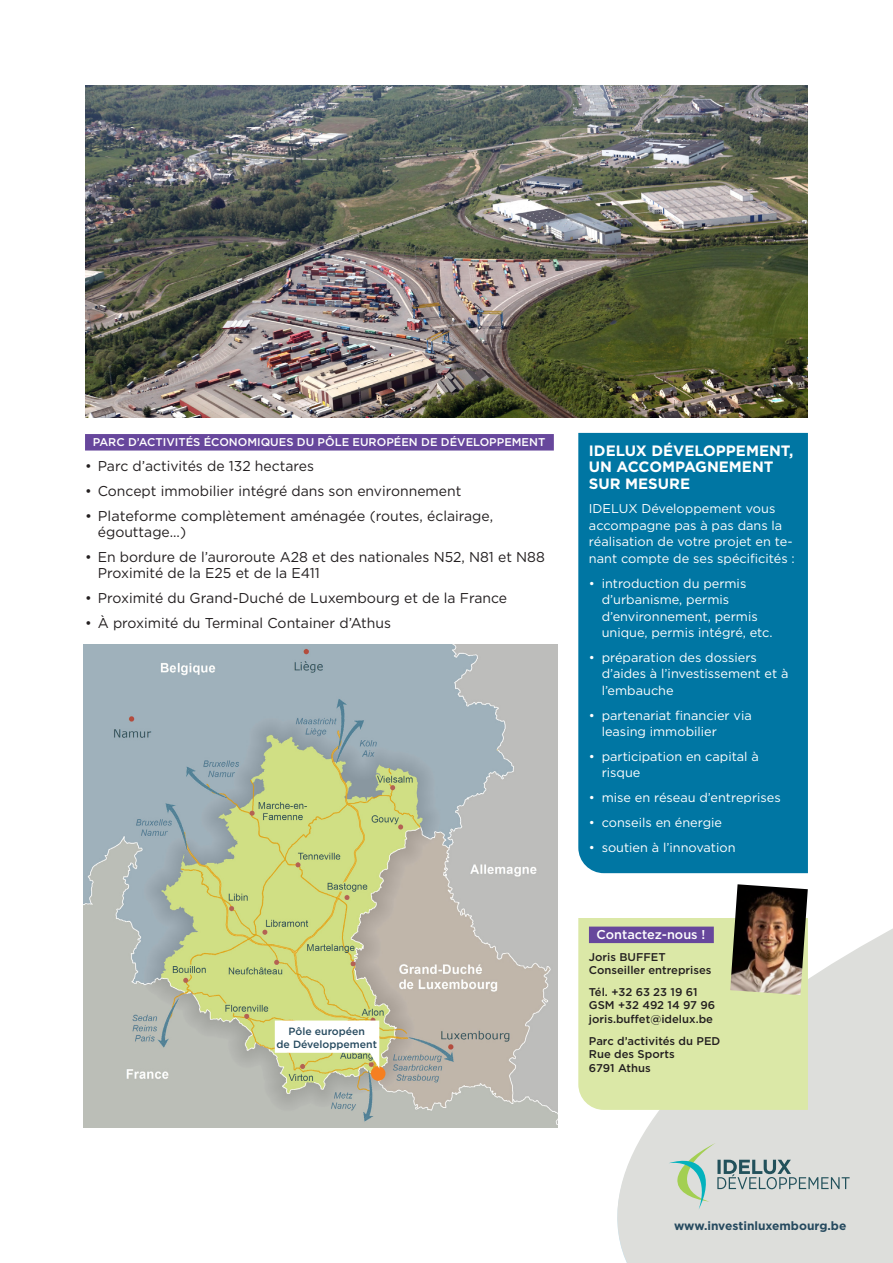
<style>
.page{position:relative;width:893px;height:1263px;background:#fff}
.page>*{position:absolute;margin:0;border:0;box-sizing:border-box;transform-origin:0 0}
.TITRE03{font:700 15px/16.5px "Gotham";color:#fff}
.t1{font:14.25px/16.5px "Gotham";color:#231f20}
.TEXTE_BlancRetrait{font:12.75px/16.5px "Gotham";color:#fff}
.TEXTE_Blanc{font:12.75px/16.5px "Gotham";color:#fff}
.t2{font:500 12.75px "Gotham";color:#fff}
.t3{font:700 12px "Gotham";color:#264a5f}
.t4{font:500 11.25px/13.5px "Gotham";color:#231f20}
.t5{font:500 11.25px "Gotham";color:#fff}
.t6{font:500 10.5px "Gotham";color:#264a5f}
</style>
<div class="page">
<img style="left:85px;top:85px;width:723px;height:333px">
<div style="left:85px;top:434px;width:469px;height:16px;background:#67479c"></div>
<img style="left:84px;top:644px;width:473px;height:484px">
<div style="left:371px;top:1066px;width:14px;height:15px;background:#f57f21;border-radius:50%"></div>
<div style="left:578px;top:433px;width:230px;height:440px;background:#0076a3"></div>
<svg style="left:275px;top:1020px;width:104px;height:48px"></svg>
<svg style="left:617px;top:928px;width:276px;height:335px;background:#dfe0de"></svg>
<svg style="left:669px;top:1143px;width:181px;height:69px;background:#c7d1cc"></svg>
<div style="left:578px;top:918px;width:230px;height:192px;background:#dbe8a7"></div>
<div style="left:589px;top:926px;width:125px;height:17px;background:#67479c"></div>
<img style="left:730px;top:884px;width:78px;height:111px">
<p class="t5" style="left:93px;top:435px;width:454px">PARC D’ACTIVITÉS ÉCONOMIQUES DU PÔLE EUROPÉEN DE DÉVELOPPEMENT</p>
<p class="t1" style="left:85px;top:457px;width:231px">• Parc d’activités de 132 hectares</p>
<p class="t1" style="left:85px;top:482px;width:378px">• Concept immobilier intégré dans son environnement</p>
<p class="t1" style="left:98px;top:507px;width:397px;text-indent:-13px">• Plateforme complètement aménagée (routes, éclairage, égouttage...)</p>
<p class="t1" style="left:98px;top:548px;width:449px;text-indent:-13px">• En bordure de l’auroroute A28 et des nationales N52, N81 et N88<br>Proximité de la E25 et de la E411</p>
<p class="t1" style="left:85px;top:589px;width:423px">• Proximité du Grand-Duché de Luxembourg et de la France</p>
<p class="t1" style="left:85px;top:614px;width:308px">• À proximité du Terminal Container d’Athus</p>
<p class="t6" style="left:289px;top:1024px;width:78px">Pôle européen</p>
<p class="t6" style="left:276px;top:1037px;width:102px">de Développement</p>
<p class="TITRE03" style="left:589px;top:442px;width:206px">IDELUX DÉVELOPPEMENT,<br>UN ACCOMPAGNEMENT<br>SUR MESURE</p>
<p class="TEXTE_Blanc" style="left:589px;top:500px;width:207px">IDELUX Développement vous accompagne pas à pas dans la réalisation de votre projet en te&shy;nant compte de ses spécificités :</p>
<p class="TEXTE_BlancRetrait" style="left:602px;top:574px;width:172px;text-indent:-13px">• introduction du permis d’urbanisme, permis d’environnement, permis unique, permis intégré, etc.</p>
<p class="TEXTE_BlancRetrait" style="left:602px;top:649px;width:188px;text-indent:-13px">• préparation des dossiers d’aides à l’investissement et à l’embauche</p>
<p class="TEXTE_BlancRetrait" style="left:602px;top:706px;width:152px;text-indent:-13px">• partenariat financier via leasing immobilier</p>
<p class="TEXTE_BlancRetrait" style="left:602px;top:748px;width:159px;text-indent:-13px">• participation en capital à risque</p>
<p class="TEXTE_BlancRetrait" style="left:589px;top:789px;width:193px">• mise en réseau d’entreprises</p>
<p class="TEXTE_BlancRetrait" style="left:589px;top:814px;width:135px">• conseils en énergie</p>
<p class="TEXTE_BlancRetrait" style="left:589px;top:838px;width:148px">• soutien à l’innovation</p>
<p class="t2" style="left:597px;top:926px;width:110px">Contactez-nous !</p>
<p class="t4" style="left:589px;top:950px;width:124px">Joris BUFFET<br>Conseiller entreprises</p>
<p class="t4" style="left:589px;top:985px;width:128px">Tél. +32 63 23 19 61<br>GSM +32 492 14 97 96 joris.buffet@idelux.be</p>
<p class="t4" style="left:589px;top:1034px;width:133px">Parc d’activités du PED<br>Rue des Sports<br>6791 Athus</p>
<p class="t3" style="left:674px;top:1217px;width:174px">www.investinluxembourg.be</p>
</div>
